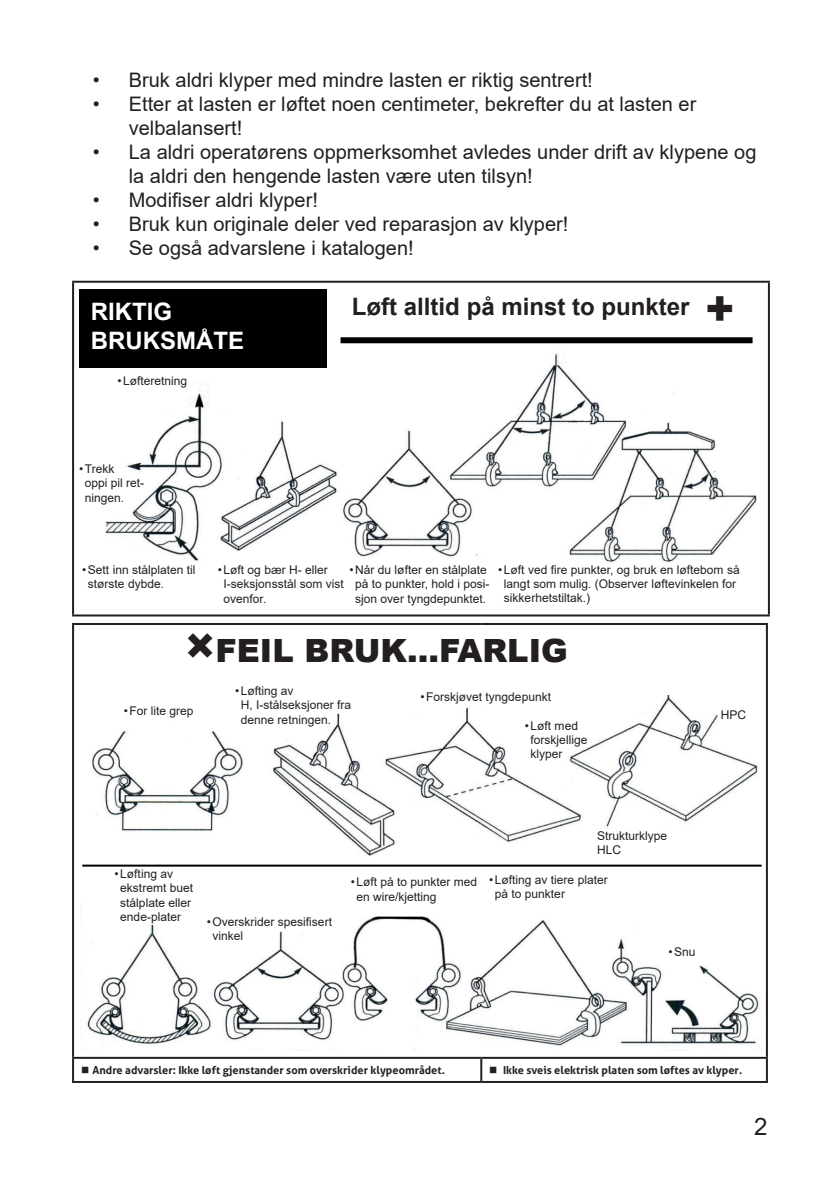
<style>
.page{position:relative;width:840px;height:1191px;background:#fff}
.page>*{position:absolute;margin:0;border:0;box-sizing:border-box;transform-origin:0 0}
.t1{font:900 32px "Arial";color:#231f20}
.t2{font:700 24px "Arial";color:#231f20}
.t3{font:700 24px/28.8px "Arial";color:#fff}
.t4{font:24px "Arial";color:#231f20}
.t5{font:20px/24px "Arial";color:#231f20}
.t6{font:12px/14.4px "Arial";color:#231f20}
.t7{font:700 11px "Aller";color:#231f20}
.s1{font-weight:900;font-size:46px}
.s2{font-size:46px}
</style>
<div class="page">
<hr style="left:72px;top:281px;width:697px;height:2px;background:#231f20">
<hr style="left:72px;top:283px;width:2px;height:331px;background:#231f20">
<hr style="left:767px;top:283px;width:2px;height:331px;background:#231f20">
<hr style="left:72px;top:614px;width:697px;height:2px;background:#231f20">
<hr style="left:72px;top:623px;width:409px;height:2px;background:#231f20">
<hr style="left:72px;top:625px;width:2px;height:431px;background:#231f20">
<hr style="left:481px;top:623px;width:286px;height:2px;background:#231f20">
<hr style="left:765px;top:625px;width:2px;height:431px;background:#231f20">
<hr style="left:72px;top:1056px;width:409px;height:2px;background:#231f20">
<hr style="left:72px;top:1058px;width:2px;height:23px;background:#231f20">
<hr style="left:481px;top:1056px;width:286px;height:2px;background:#231f20">
<hr style="left:480px;top:1058px;width:2px;height:23px;background:#231f20">
<hr style="left:765px;top:1058px;width:2px;height:23px;background:#231f20">
<hr style="left:72px;top:1081px;width:409px;height:2px;background:#231f20">
<hr style="left:481px;top:1081px;width:286px;height:2px;background:#231f20">
<img style="left:101px;top:352px;width:654px;height:210px">
<div style="left:79px;top:289px;width:248px;height:78px;background:#000"></div>
<div style="left:340px;top:337px;width:412px;height:6px;background:#000"></div>
<hr style="left:82px;top:864px;width:679px;height:2px;background:#000">
<img style="left:92px;top:696px;width:667px;height:160px">
<img style="left:80px;top:916px;width:680px;height:133px">
<h3 class="t5" style="left:93px;top:67px;width:501px">• Bruk aldri klyper med mindre lasten er riktig sentrert!</h3>
<h3 class="t5" style="left:129px;top:91px;width:568px;text-indent:-36px">• Etter at lasten er løftet noen centimeter, bekrefter du at lasten er velbalansert!</h3>
<h3 class="t5" style="left:129px;top:139px;width:628px;text-indent:-36px">• La aldri operatørens oppmerksomhet avledes under drift av klypene og la aldri den hengende lasten være uten tilsyn!</h3>
<h3 class="t5" style="left:93px;top:187px;width:226px">• Modifiser aldri klyper!</h3>
<h3 class="t5" style="left:93px;top:211px;width:477px">• Bruk kun originale deler ved reparasjon av klyper!</h3>
<h3 class="t5" style="left:93px;top:235px;width:322px">• Se også advarslene i katalogen!</h3>
<h2 class="t3" style="left:91px;top:298px;width:155px">RIKTIG<br>BRUKSMÅTE</h2>
<h2 class="t2" style="left:351px;top:290px;width:384px">Løft alltid på minst to punkter <span class="s1">+</span></h2>
<p class="t6" style="left:117px;top:374px;width:71px">•Løfteretning</p>
<p class="t6" style="left:85px;top:461px;width:61px;text-indent:-6px">•Trekk<br>oppi pil ret&shy;ningen.</p>
<p class="t6" style="left:88px;top:562px;width:109px;text-indent:-6px">•Sett inn stålplaten til største dybde.</p>
<p class="t6" style="left:223px;top:562px;width:122px;text-indent:-6px">•Løft og bær H- eller<br>I-seksjonsstål som vist ovenfor.</p>
<p class="t6" style="left:349px;top:562px;width:141px;text-align:center">•Når du løfter en stålplate på to punkter, hold i posi&shy;sjon over tyngdepunktet.</p>
<p class="t6" style="left:503px;top:562px;width:237px;text-indent:-6px">•Løft ved fire punkter, og bruk en løftebom så langt som mulig. (Observer løftevinkelen for sikkerhetstiltak.)</p>
<h1 class="t1" style="left:185px;top:628px;width:384px"><span class="s2">×</span>FEIL BRUK...FARLIG</h1>
<p class="t6" style="left:124px;top:703px;width:71px">•For lite grep</p>
<p class="t6" style="left:241px;top:683px;width:112px;text-indent:-6px">•Løfting av<br>H, I-stålseksjoner fra denne retningen.</p>
<p class="t6" style="left:420px;top:689px;width:132px">•Forskjøvet tyngdepunkt</p>
<p class="t6" style="left:530px;top:718px;width:58px;text-indent:-6px">•Løft med forskjellige klyper</p>
<p class="t6" style="left:720px;top:707px;width:27px">HPC</p>
<p class="t6" style="left:120px;top:866px;width:74px;text-indent:-6px">•Løfting av ekstremt buet stålplate eller ende-plater</p>
<p class="t6" style="left:212px;top:914px;width:121px;text-indent:-6px">•Overskrider spesifisert vinkel</p>
<p class="t6" style="left:596px;top:828px;width:72px">Strukturklype<br>HLC</p>
<p class="t6" style="left:356px;top:874px;width:122px;text-indent:-6px">•Løft på to punkter med en wire/kjetting</p>
<p class="t6" style="left:494px;top:872px;width:114px;text-indent:-6px">•Løfting av tiere plater på to punkter</p>
<p class="t6" style="left:668px;top:944px;width:29px">•Snu</p>
<p class="t7" style="left:92px;top:1063px;width:354px">Andre advarsler: Ikke løft gjenstander som overskrider klypeområdet.</p>
<p class="t7" style="left:503px;top:1063px;width:240px">Ikke sveis elektrisk platen som løftes av klyper.</p>
<h2 class="t4" style="left:753px;top:1110px;width:15px">2</h2>
</div>
